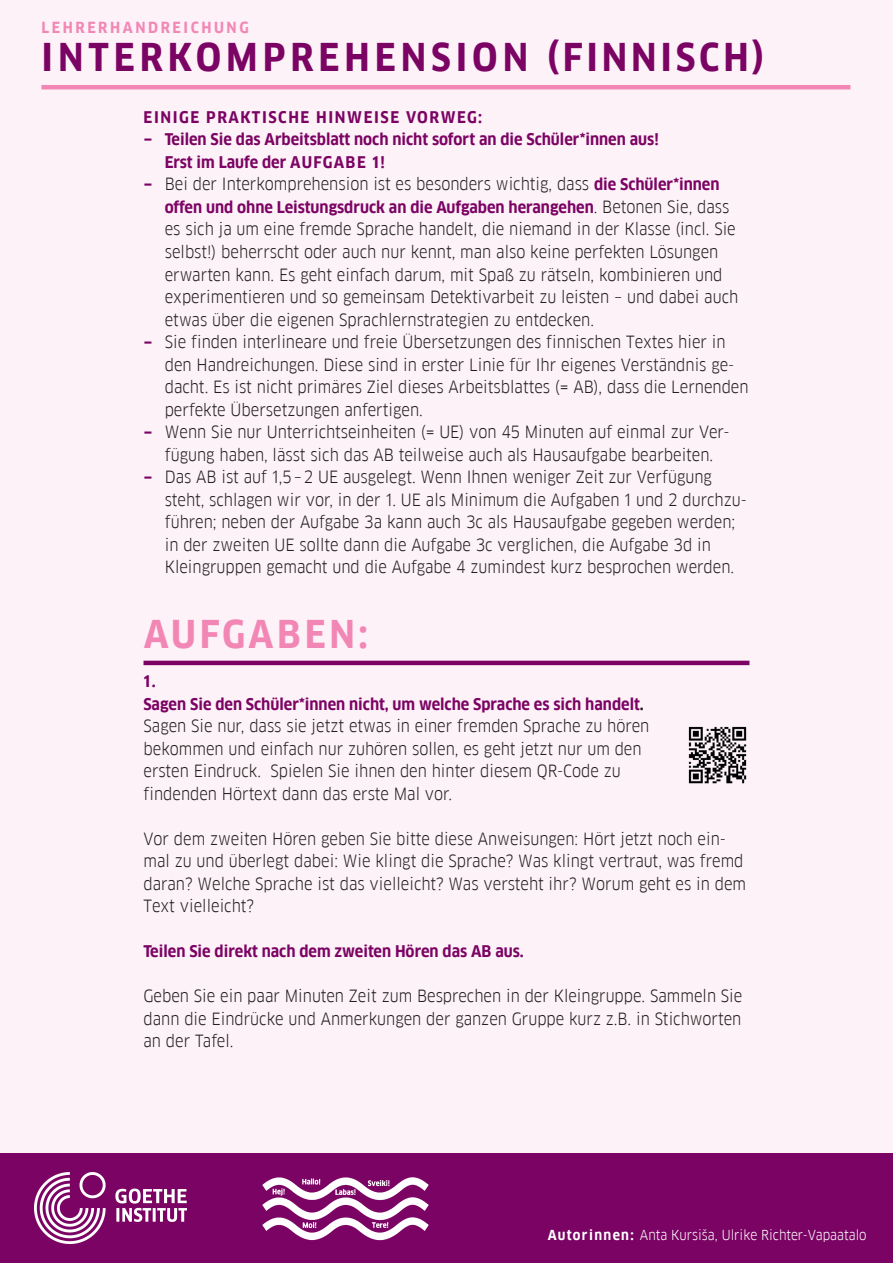
<style>
.page{position:relative;width:893px;height:1263px;background:#fff}
.page>*{position:absolute;margin:0;border:0;box-sizing:border-box;transform-origin:0 0}
.t1{font:700 37.5px "Goethe FF Clan";letter-spacing:.13em;color:#7b0364}
.t2{font:700 37.5px "Goethe FF Clan";letter-spacing:.1em;color:#f287b6}
.t3{font:16.5px/22.5px "Goethe FF Clan";color:#231f20}
.t4{font:700 15.75px/22.5px "Goethe FF Clan";color:#7b0364}
.t5{font:700 15.75px "Goethe FF Clan";letter-spacing:.1em;color:#7b0364}
.t6{font:700 15px "Goethe FF Clan";letter-spacing:.17em;color:#f287b6}
.t7{font:13.5px "Goethe FF Clan";color:#fff}
.s1{font-size:16.5px}
.s2{font-weight:700;color:#7b0364}
.s3{font-weight:700;font-size:15.75px;color:#7b0364}
.s4{font-weight:400;font-size:16.5px;color:#231f20}
.s5{color:#231f20}
.s6{font-weight:700}
</style>
<div class="page">
<div style="left:0;top:0;width:893px;height:1171px;background:#fdf2f7"></div>
<div style="left:0;top:1154px;width:893px;height:109px;background:#7b0364"></div>
<img style="left:34px;top:1172px;width:153px;height:71px">
<img style="left:262px;top:1177px;width:167px;height:64px">
<hr style="left:144px;top:661px;width:605px;height:4px;background:#7b0364">
<hr style="left:41px;top:85px;width:809px;height:4px;background:#f287b6">
<img style="left:688px;top:726px;width:59px;height:58px">
<p class="t6" style="left:42px;top:19px;width:209px">LEHRERHANDREICHUNG</p>
<h1 class="t1" style="left:42px;top:36px;width:725px">INTERKOMPREHENSION (FINNISCH)</h1>
<p class="t5" style="left:144px;top:108px;width:340px">EINIGE PRAKTISCHE HINWEISE VORWEG:</p>
<p class="t4" style="left:144px;top:129px;width:517px"><span class="s1">−</span> Teilen Sie das Arbeitsblatt noch nicht sofort an die Schüler*innen aus!</p>
<p class="t4" style="left:165px;top:151px;width:221px">Erst im Laufe der AUFGABE 1!</p>
<p class="t3" style="left:144px;top:173px;width:577px"><span class="s2">−</span> Bei der Interkomprehension ist es besonders wichtig, dass <span class="s3">die Schüler*innen</span></p>
<p class="t4" style="left:165px;top:196px;width:566px">offen und ohne Leistungsdruck an die Aufgaben herangehen<span class="s4">. Betonen Sie, dass</span></p>
<p class="t3" style="left:165px;top:218px;width:573px">es sich ja um eine fremde Sprache handelt, die niemand in der Klasse (incl. Sie</p>
<p class="t3" style="left:165px;top:241px;width:555px">selbst!) beherrscht oder auch nur kennt, man also keine perfekten Lösungen</p>
<p class="t3" style="left:165px;top:263px;width:559px">erwarten kann. Es geht einfach darum, mit Spaß zu rätseln, kombinieren und</p>
<p class="t3" style="left:165px;top:286px;width:575px">experimentieren und so gemeinsam Detektivarbeit zu leisten – und dabei auch</p>
<p class="t3" style="left:165px;top:308px;width:431px">etwas über die eigenen Sprachlernstrategien zu entdecken.</p>
<p class="t3" style="left:144px;top:331px;width:584px"><span class="s2">−</span> Sie finden interlineare und freie Übersetzungen des finnischen Textes hier in</p>
<p class="t3" style="left:165px;top:353px;width:571px">den Handreichungen. Diese sind in erster Linie für Ihr eigenes Verständnis ge-</p>
<p class="t3" style="left:165px;top:376px;width:585px">dacht. Es ist nicht primäres Ziel dieses Arbeitsblattes (= AB), dass die Lernenden</p>
<p class="t3" style="left:165px;top:398px;width:260px">perfekte Übersetzungen anfertigen.</p>
<p class="t3" style="left:144px;top:421px;width:585px"><span class="s2">−</span> Wenn Sie nur Unterrichtseinheiten (= UE) von 45 Minuten auf einmal zur Ver-</p>
<p class="t3" style="left:165px;top:443px;width:550px">fügung haben, lässt sich das AB teilweise auch als Hausaufgabe bearbeiten.</p>
<p class="t3" style="left:144px;top:466px;width:570px"><span class="s2">−</span> Das AB ist auf 1,5–2 UE ausgelegt. Wenn Ihnen weniger Zeit zur Verfügung</p>
<p class="t3" style="left:165px;top:488px;width:584px">steht, schlagen wir vor, in der 1. UE als Minimum die Aufgaben 1 und 2 durchzu-</p>
<p class="t3" style="left:165px;top:511px;width:572px">führen; neben der Aufgabe 3a kann auch 3c als Hausaufgabe gegeben werden;</p>
<p class="t3" style="left:165px;top:533px;width:548px">in der zweiten UE sollte dann die Aufgabe 3c verglichen, die Aufgabe 3d in</p>
<p class="t3" style="left:165px;top:556px;width:571px">Kleingruppen gemacht und die Aufgabe 4 zumindest kurz besprochen werden.</p>
<h1 class="t2" style="left:144px;top:612px;width:226px">AUFGABEN:</h1>
<p class="t4" style="left:144px;top:670px;width:502px">1.<br>Sagen Sie den Schüler*innen nicht, um welche Sprache es sich handelt<span class="s5">.</span></p>
<p class="t3" style="left:144px;top:715px;width:507px">Sagen Sie nur, dass sie jetzt etwas in einer fremden Sprache zu hören bekommen und einfach nur zuhören sollen, es geht jetzt nur um den ersten Eindruck. Spielen Sie ihnen den hinter diesem QR-Code zu findenden Hörtext dann das erste Mal vor.</p>
<p class="t3" style="left:144px;top:827px;width:604px">Vor dem zweiten Hören geben Sie bitte diese Anweisungen: Hört jetzt noch ein&shy;mal zu und überlegt dabei: Wie klingt die Sprache? Was klingt vertraut, was fremd daran? Welche Sprache ist das vielleicht? Was versteht ihr? Worum geht es in dem Text vielleicht?</p>
<p class="t4" style="left:144px;top:940px;width:382px">Teilen Sie direkt nach dem zweiten Hören das AB aus.</p>
<p class="t3" style="left:144px;top:985px;width:600px;text-align:justify">Geben Sie ein paar Minuten Zeit zum Besprechen in der Kleingruppe. Sammeln Sie dann die Eindrücke und Anmerkungen der ganzen Gruppe kurz z.B. in Stichworten an der Tafel.</p>
<p class="t7" style="left:548px;top:1226px;width:320px"><span class="s6">Autorinnen:</span> Anta Kursiša, Ulrike Richter-Vapaatalo</p>
</div>
